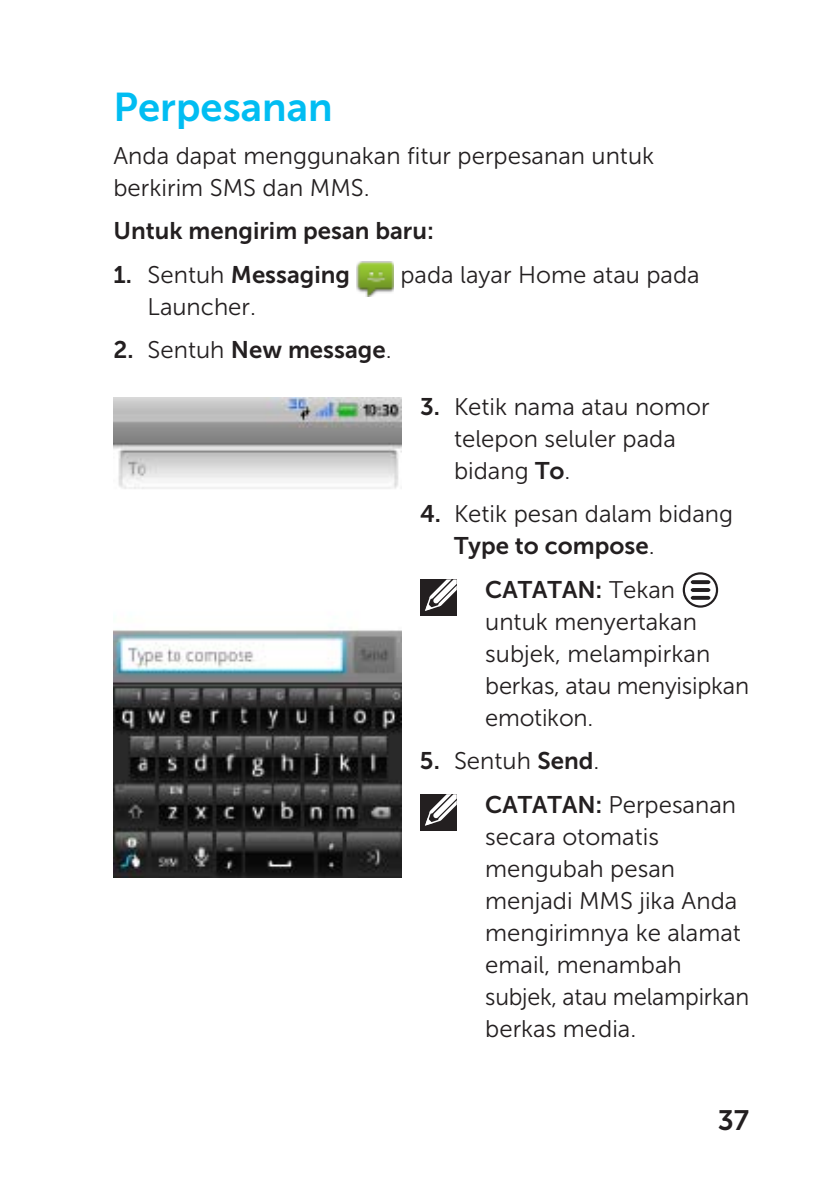
<style>
.page{position:relative;width:840px;height:1191px;background:#fff}
.page>*{position:absolute;margin:0;border:0;box-sizing:border-box;transform-origin:0 0}
.t1{font:40px "Museo Sans For Dell 700";color:#01bdf2}
.t2{font:28px "Museo Sans For Dell 700";color:#231f20}
.t3{font:24px/32px "Museo Sans For Dell 300";color:#231f20}
.t4{font:24px/43.2px "Museo Sans For Dell 700";color:#231f20}
.s1{font-family:"Museo Sans For Dell 300"}
.s2{font-family:"Museo Sans For Dell"}
.s3{font-family:"Museo Sans For Dell 700"}
</style>
<div class="page">
<img style="left:356px;top:261px;width:38px;height:35px">
<svg style="left:682px;top:572px;width:35px;height:35px"></svg>
<svg style="left:690px;top:580px;width:20px;height:4px"></svg>
<hr style="left:690px;top:588px;width:20px;height:4px;background:#231f20;border-radius:2px">
<svg style="left:690px;top:596px;width:20px;height:4px"></svg>
<div style="left:420px;top:579px;width:36px;height:37px;background:#231f20"></div>
<svg style="left:425px;top:579px;width:31px;height:32px"></svg>
<div style="left:420px;top:794px;width:36px;height:37px;background:#231f20"></div>
<svg style="left:425px;top:794px;width:31px;height:32px"></svg>
<img style="left:113px;top:397px;width:288px;height:480px">
<h1 class="t1" style="left:113px;top:85px;width:220px">Perpesanan</h1>
<p class="t3" style="left:113px;top:140px;width:542px">Anda dapat menggunakan fitur perpesanan untuk berkirim SMS dan MMS.</p>
<p class="t4" style="left:113px;top:209px;width:322px">Untuk mengirim pesan baru:</p>
<p class="t4" style="left:113px;top:253px;width:238px">1. <span class="s1">Sentuh</span> Messaging</p>
<p class="t3" style="left:400px;top:259px;width:300px">pada layar Home atau pada</p>
<p class="t3" style="left:147px;top:291px;width:110px">Launcher.</p>
<p class="t4" style="left:113px;top:328px;width:279px">2. <span class="s1">Sentuh</span> New message<span class="s2">.</span></p>
<p class="t3" style="left:454px;top:391px;width:257px;text-indent:-34px"><span class="s3">3.</span> Ketik nama atau nomor telepon seluler pada bidang <span class="s3">To</span>.</p>
<p class="t3" style="left:420px;top:498px;width:314px"><span class="s3">4.</span> Ketik pesan dalam bidang</p>
<p class="t4" style="left:485px;top:524px;width:191px;text-indent:-31px">Type to compose<span class="s1">.<br></span>CATATAN: <span class="s1">Tekan</span></p>
<p class="t3" style="left:485px;top:605px;width:265px">untuk menyertakan subjek, melampirkan berkas, atau menyisipkan emotikon.</p>
<p class="t3" style="left:485px;top:739px;width:252px;line-height:43.2px;text-indent:-65px"><span class="s3">5.</span> Sentuh <span class="s3">Send</span>.<br><span class="s3">CATATAN:</span> Perpesanan</p>
<p class="t3" style="left:485px;top:820px;width:265px">secara otomatis mengubah pesan menjadi MMS jika Anda mengirimnya ke alamat email, menambah subjek, atau melampirkan berkas media.</p>
<p class="t2" style="left:717px;top:1105px;width:33px">37</p>
</div>
